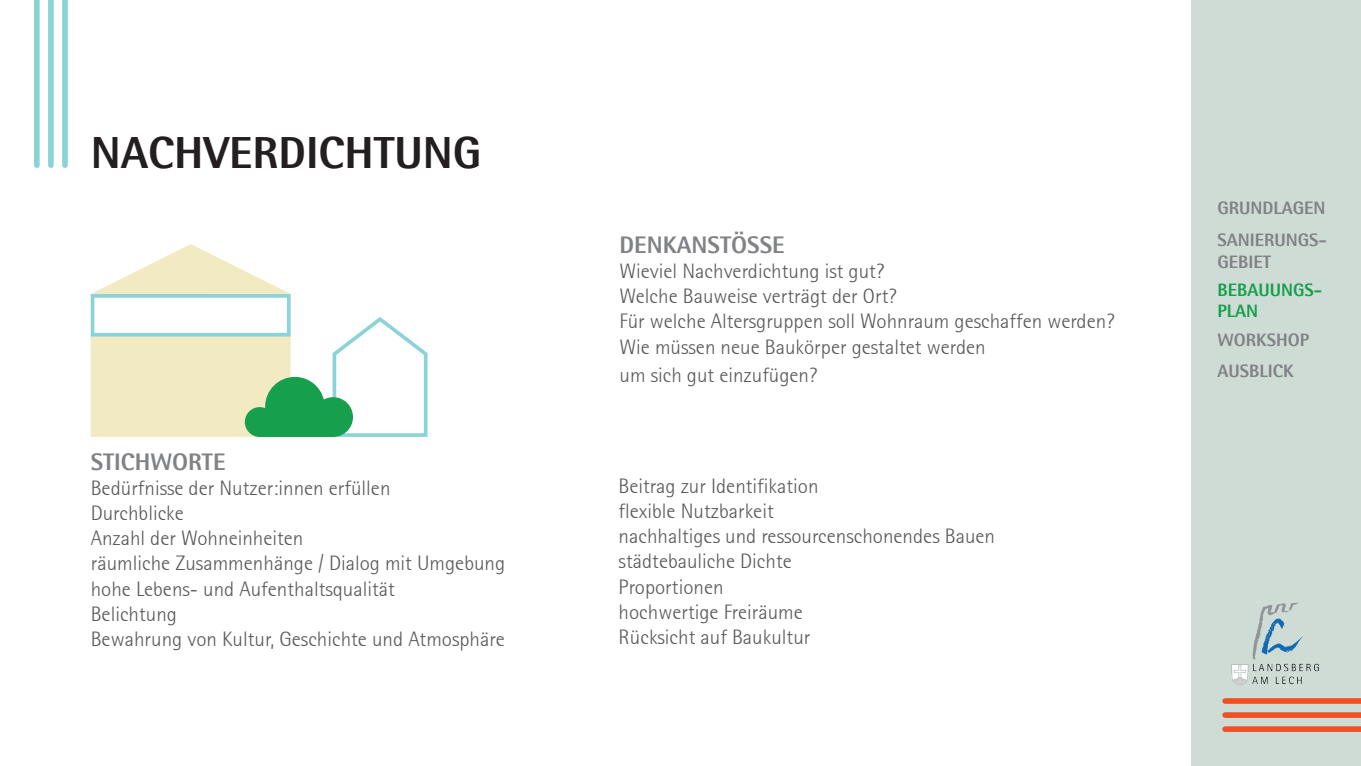
<style>
.page{position:relative;width:1361px;height:766px;background:#fff}
.page>*{position:absolute;margin:0;border:0;box-sizing:border-box;transform-origin:0 0}
.t1{font:800 45px "Agfa Rotis Semisans";color:#231f20}
.t2{font:800 24px "Agfa Rotis Semisans";color:#808285}
.t3{font:300 21px/25.2px "Rotis Semi Sans 45";color:#57585a}
.t4{font:800 18px/21.6px "Agfa Rotis Semisans";color:#808285}
.t5{font:800 18px/21.6px "Agfa Rotis Semisans";color:#169f4d}
</style>
<div class="page">
<div style="left:1192px;top:0;width:169px;height:765px;background:#cfdcd6"></div>
<div style="left:62px;top:0;width:6px;height:165px;background:#8ad3d6"></div>
<div style="left:48px;top:0;width:6px;height:165px;background:#8ad3d6"></div>
<div style="left:34px;top:0;width:6px;height:165px;background:#8ad3d6"></div>
<div style="left:1225px;top:698px;width:136px;height:5px;background:#f05024"></div>
<div style="left:1225px;top:712px;width:136px;height:5px;background:#f05024"></div>
<div style="left:1225px;top:726px;width:136px;height:5px;background:#f05024"></div>
<img style="left:1231px;top:602px;width:88px;height:83px">
<svg style="left:332px;top:317px;width:96px;height:120px"></svg>
<div style="left:91px;top:335px;width:200px;height:102px;background:#f1eac2;border:2px solid #f1eac2"></div>
<svg style="left:90px;top:244px;width:200px;height:52px"></svg>
<div style="left:91px;top:294px;width:200px;height:42px;border:4px solid #8ad3d6"></div>
<div style="left:260px;top:420px;width:74px;height:17px;background:#169f4d"></div>
<div style="left:313px;top:397px;width:40px;height:40px;background:#169f4d;border-radius:50%"></div>
<div style="left:245px;top:407px;width:30px;height:30px;background:#169f4d;border-radius:50%"></div>
<div style="left:265px;top:377px;width:60px;height:59px;background:#169f4d;border-radius:50%"></div>
<h1 class="t1" style="left:91px;top:124px;width:392px">NACHVERDICHTUNG</h1>
<p class="t2" style="left:619px;top:229px;width:167px">DENKANSTÖSSE</p>
<p class="t3" style="left:619px;top:258px;width:496px">Wieviel Nachverdichtung ist gut?<br>Welche Bauweise verträgt der Ort?<br>Für welche Altersgruppen soll Wohnraum geschaffen werden?<br>Wie müssen neue Baukörper gestaltet werden</p>
<p class="t3" style="left:619px;top:362px;width:199px">um sich gut einzufügen?</p>
<p class="t2" style="left:91px;top:446px;width:136px">STICHWORTE</p>
<p class="t3" style="left:91px;top:475px;width:416px">Bedürfnisse der Nutzer:innen erfüllen<br>Durchblicke<br>Anzahl der Wohneinheiten<br>räumliche Zusammenhänge / Dialog mit Umgebung hohe Lebens- und Aufenthaltsqualität<br>Belichtung<br>Bewahrung von Kultur, Geschichte und Atmosphäre</p>
<p class="t3" style="left:618px;top:473px;width:378px">Beitrag zur Identifikation<br>flexible Nutzbarkeit<br>nachhaltiges und ressourcenschonendes Bauen städtebauliche Dichte<br>Proportionen<br>hochwertige Freiräume<br>Rücksicht auf Baukultur</p>
<p class="t4" style="left:1217px;top:197px;width:110px">GRUNDLAGEN</p>
<p class="t4" style="left:1217px;top:229px;width:111px">SANIERUNGS-<br>GEBIET</p>
<p class="t5" style="left:1217px;top:278px;width:106px">BEBAUUNGS-<br>PLAN</p>
<p class="t4" style="left:1217px;top:328px;width:93px">WORKSHOP</p>
<p class="t4" style="left:1217px;top:360px;width:78px">AUSBLICK</p>
</div>
